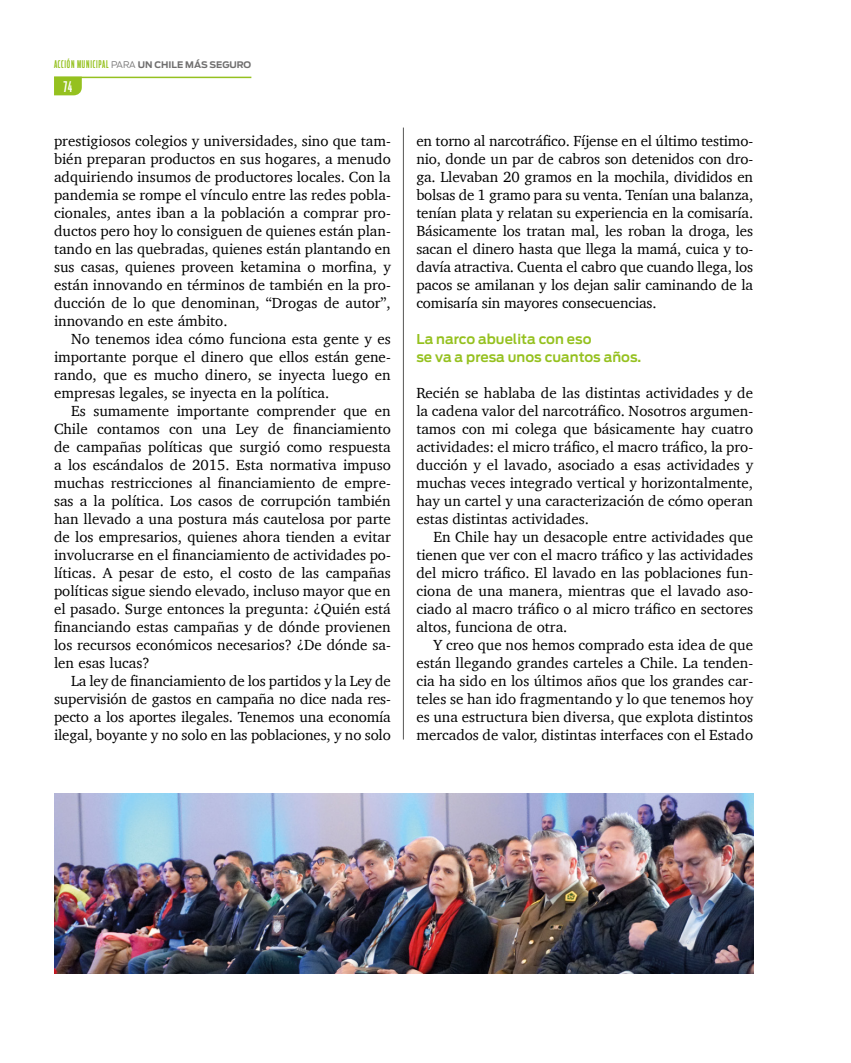
<style>
.page{position:relative;width:851px;height:1063px;background:#fff}
.page>*{position:absolute;margin:0;border:0;box-sizing:border-box;transform-origin:0 0}
.t1{font:15px/18px "Charter";color:#000;text-align:justify}
.t2{font:500 14.55px "Ford Antenna Comp";color:#fff}
.t3{font:600 13.5px/18px "Ford Antenna";color:#95c11f}
.t4{font:700 9px "Ford Antenna";color:#706f6f}
.s1{font-family:"Ford Antenna Comp";font-weight:500;font-size:10.5px;color:#95c11f}
.s2{font-weight:300}
</style>
<div class="page">
<svg style="left:54px;top:78px;width:28px;height:17px"></svg>
<hr style="left:54px;top:77px;width:197px;height:1px;background:#95c11f">
<img style="left:54px;top:794px;width:699px;height:180px">
<hr style="left:403px;top:128px;width:1px;height:612px;background:#575756">
<p class="t4" style="left:54px;top:57px;width:199px"><span class="s1">ACCIÓN MUNICIPAL</span> <span class="s2">PARA</span> UN CHILE MÁS SEGURO</p>
<p class="t2" style="left:64px;top:74px;width:10px">74</p>
<p class="t1" style="left:54px;top:131px;width:338px">prestigiosos colegios y universidades, sino que tam&shy;bién preparan productos en sus hogares, a menudo adquiriendo insumos de productores locales. Con la pandemia se rompe el vínculo entre las redes pobla&shy;cionales, antes iban a la población a comprar pro&shy;ductos pero hoy lo consiguen de quienes están plan&shy;tando en las quebradas, quienes están plantando en sus casas, quienes proveen ketamina o morfina, y están innovando en términos de también en la pro&shy;ducción de lo que denominan, “Drogas de autor”, innovando en este ámbito.</p>
<p class="t1" style="left:54px;top:329px;width:338px;text-indent:17px">No tenemos idea cómo funciona esta gente y es importante porque el dinero que ellos están gene&shy;rando, que es mucho dinero, se inyecta luego en empresas legales, se inyecta en la política.</p>
<p class="t1" style="left:54px;top:401px;width:338px;text-indent:17px">Es sumamente importante comprender que en Chile contamos con una Ley de financiamiento de campañas políticas que surgió como respuesta a los escándalos de 2015. Esta normativa impuso muchas restricciones al financiamiento de empre&shy;sas a la política. Los casos de corrupción también han llevado a una postura más cautelosa por parte de los empresarios, quienes ahora tienden a evitar involucrarse en el financiamiento de actividades po&shy;líticas. A pesar de esto, el costo de las campañas políticas sigue siendo elevado, incluso mayor que en el pasado. Surge entonces la pregunta: ¿Quién está financiando estas campañas y de dónde provienen los recursos económicos necesarios? ¿De dónde sa&shy;len esas lucas?</p>
<p class="t1" style="left:54px;top:671px;width:338px;text-indent:17px">La ley de financiamiento de los partidos y la Ley de supervisión de gastos en campaña no dice nada res&shy;pecto a los aportes ilegales. Tenemos una economía ilegal, boyante y no solo en las poblaciones, y no solo</p>
<p class="t1" style="left:416px;top:131px;width:338px">en torno al narcotráfico. Fíjense en el último testimo&shy;nio, donde un par de cabros son detenidos con dro&shy;ga. Llevaban 20 gramos en la mochila, divididos en bolsas de 1 gramo para su venta. Tenían una balanza, tenían plata y relatan su experiencia en la comisaría.<br>Básicamente los tratan mal, les roban la droga, les sacan el dinero hasta que llega la mamá, cuica y to&shy;davía atractiva. Cuenta el cabro que cuando llega, los pacos se amilanan y los dejan salir caminando de la comisaría sin mayores consecuencias.</p>
<p class="t3" style="left:416px;top:328px;width:226px">La narco abuelita con eso<br>se va a presa unos cuantos años.</p>
<p class="t1" style="left:416px;top:383px;width:338px">Recién se hablaba de las distintas actividades y de la cadena valor del narcotráfico. Nosotros argumen&shy;tamos con mi colega que básicamente hay cuatro actividades: el micro tráfico, el macro tráfico, la pro&shy;ducción y el lavado, asociado a esas actividades y muchas veces integrado vertical y horizontalmente, hay un cartel y una caracterización de cómo operan estas distintas actividades.</p>
<p class="t1" style="left:416px;top:527px;width:338px;text-indent:17px">En Chile hay un desacople entre actividades que tienen que ver con el macro tráfico y las actividades del micro tráfico. El lavado en las poblaciones fun&shy;ciona de una manera, mientras que el lavado aso&shy;ciado al macro tráfico o al micro tráfico en sectores altos, funciona de otra.</p>
<p class="t1" style="left:416px;top:635px;width:338px;text-indent:17px">Y creo que nos hemos comprado esta idea de que están llegando grandes carteles a Chile. La tenden&shy;cia ha sido en los últimos años que los grandes car&shy;teles se han ido fragmentando y lo que tenemos hoy es una estructura bien diversa, que explota distintos mercados de valor, distintas interfaces con el Estado</p>
</div>
